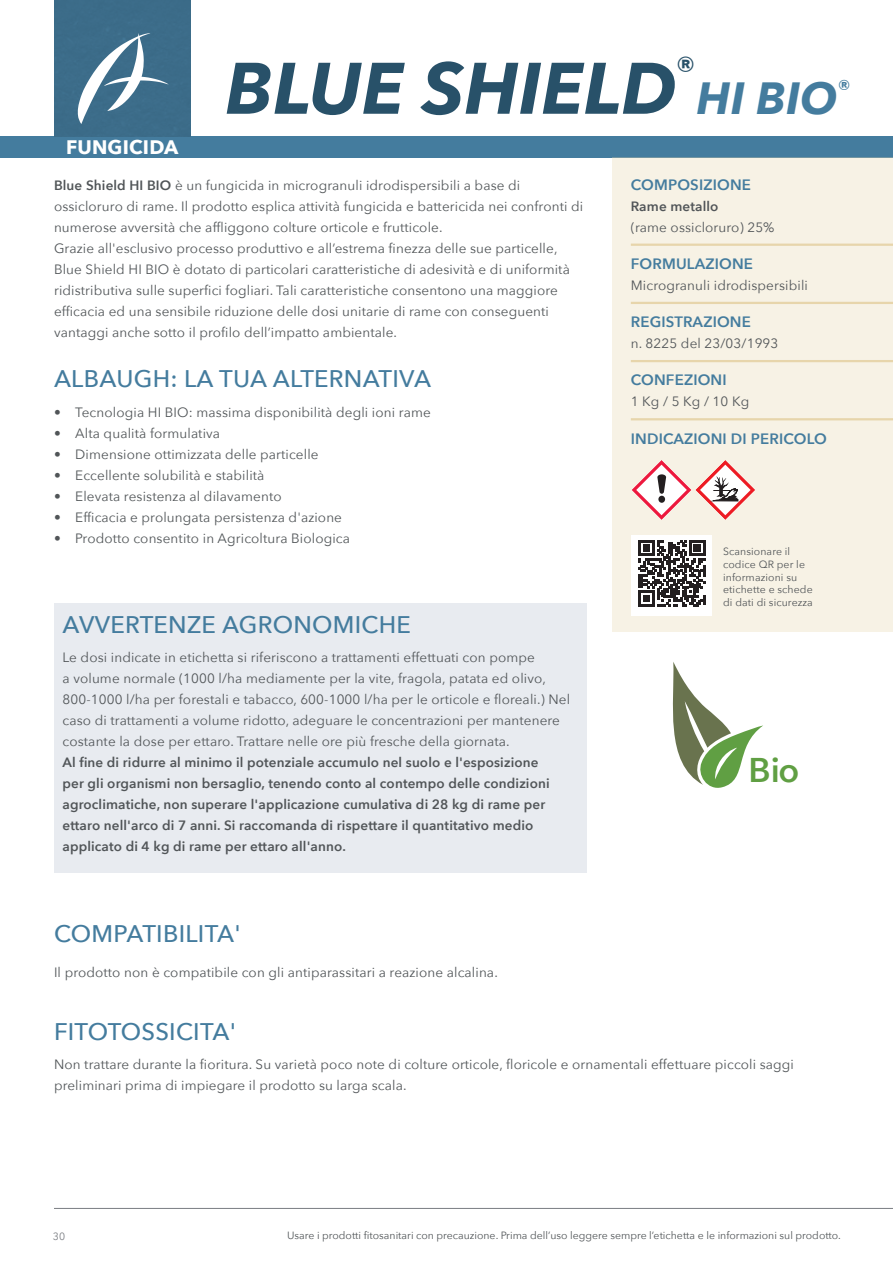
<style>
.page{position:relative;width:893px;height:1263px;background:#fff}
.page>*{position:absolute;margin:0;border:0;box-sizing:border-box;transform-origin:0 0}
.t1{font:italic 700 72px "Avenir Next";color:#285169}
.t2{font:italic 700 45px "Avenir Next";color:#447c9e}
.t3{font:600 34.2px "Avenir Next";color:#609f43}
.t4{font:600 34.05px "Avenir Next";color:#285169}
.t5{font:500 24px "Avenir Next";letter-spacing:.01em;color:#447c9e}
.t6{font:700 19.5px "Avenir Next";letter-spacing:.01em;color:#fff}
.t7{font:600 15px "Avenir Next";letter-spacing:.01em;color:#447c9e}
.t8{font:13.5px/21.1px "Avenir Next";letter-spacing:.01em;color:#515558}
.t9{font:600 13.5px/21px "Avenir Next";letter-spacing:.01em;color:#515558}
.t10{font:10.5px/12.6px "Avenir Next";color:#515558}
.t11{font:10.5px "Avenir Next";color:#7a7d82}
.s1{font-weight:600}
</style>
<div class="page">
<hr style="left:54px;top:1208px;width:839px;height:1px;background:#7a7d82">
<hr style="left:892px;top:0;width:1px;height:136px;background:#447c9e">
<div style="left:0;top:136px;width:893px;height:21px;background:#447c9e"></div>
<div style="left:54px;top:0;width:136px;height:136px;background:#3c6c89"></div>
<svg style="left:78px;top:33px;width:91px;height:91px"></svg>
<div style="left:612px;top:157px;width:281px;height:474px;background:#f7f2e5"></div>
<hr style="left:631px;top:244px;width:262px;height:2px;background:#e7d5ab">
<hr style="left:631px;top:302px;width:262px;height:2px;background:#e7d5ab">
<hr style="left:631px;top:360px;width:262px;height:2px;background:#e7d5ab">
<hr style="left:631px;top:418px;width:262px;height:2px;background:#e7d5ab">
<div style="left:631px;top:535px;width:81px;height:81px;background:#fff"></div>
<svg style="left:638px;top:540px;width:67px;height:67px"></svg>
<div style="left:54px;top:603px;width:533px;height:270px;background:#e8ebf0"></div>
<svg style="left:632px;top:460px;width:123px;height:60px"></svg>
<svg style="left:672px;top:662px;width:91px;height:126px"></svg>
<h3 class="t6" style="left:66px;top:130px;width:114px">FUNGICIDA</h3>
<h1 class="t1" style="left:225px;top:26px;width:453px">BLUE SHIELD</h1>
<h3 class="t4" style="left:675px;top:40px;width:22px">®</h3>
<h2 class="t2" style="left:697px;top:59px;width:156px">HI BIO<sup>®</sup></h2>
<p class="t8" style="left:54px;top:174px;width:531px"><span class="s1">Blue Shield HI BIO</span> è un fungicida in microgranuli idrodispersibili a base di ossicloruro di rame. Il prodotto esplica attività fungicida e battericida nei confronti di numerose avversità che affliggono colture orticole e frutticole.<br>Grazie all'esclusivo processo produttivo e all’estrema finezza delle sue particelle, Blue Shield HI BIO è dotato di particolari caratteristiche di adesività e di uniformità ridistributiva sulle superfici fogliari. Tali caratteristiche consentono una maggiore efficacia ed una sensibile riduzione delle dosi unitarie di rame con conseguenti vantaggi anche sotto il profilo dell’impatto ambientale.</p>
<h3 class="t5" style="left:54px;top:359px;width:379px">ALBAUGH: LA TUA ALTERNATIVA</h3>
<p class="t8" style="left:54px;top:401px;width:378px">• Tecnologia HI BIO: massima disponibilità degli ioni rame</p>
<p class="t8" style="left:54px;top:422px;width:168px">• Alta qualità formulativa</p>
<p class="t8" style="left:54px;top:443px;width:266px">• Dimensione ottimizzata delle particelle</p>
<p class="t8" style="left:54px;top:464px;width:212px">• Eccellente solubilità e stabilità</p>
<p class="t8" style="left:54px;top:485px;width:229px">• Elevata resistenza al dilavamento</p>
<p class="t8" style="left:54px;top:506px;width:290px">• Efficacia e prolungata persistenza d'azione</p>
<p class="t8" style="left:54px;top:527px;width:298px">• Prodotto consentito in Agricoltura Biologica</p>
<h3 class="t5" style="left:63px;top:604px;width:350px">AVVERTENZE AGRONOMICHE</h3>
<p class="t8" style="left:63px;top:647px;width:509px">Le dosi indicate in etichetta si riferiscono a trattamenti effettuati con pompe<br>a volume normale (1000 l/ha mediamente per la vite, fragola, patata ed olivo, 800-1000 l/ha per forestali e tabacco, 600-1000 l/ha per le orticole e floreali.) Nel caso di trattamenti a volume ridotto, adeguare le concentrazioni per mantenere costante la dose per ettaro. Trattare nelle ore più fresche della giornata.</p>
<p class="t9" style="left:63px;top:752px;width:489px">Al fine di ridurre al minimo il potenziale accumulo nel suolo e l'esposizione per gli organismi non bersaglio, tenendo conto al contempo delle condizioni agroclimatiche, non superare l'applicazione cumulativa di 28 kg di rame per ettaro nell'arco di 7 anni. Si raccomanda di rispettare il quantitativo medio applicato di 4 kg di rame per ettaro all'anno.</p>
<h3 class="t5" style="left:54px;top:914px;width:188px">COMPATIBILITA'</h3>
<p class="t8" style="left:54px;top:961px;width:445px">Il prodotto non è compatibile con gli antiparassitari a reazione alcalina.</p>
<p class="t7" style="left:631px;top:172px;width:122px">COMPOSIZIONE</p>
<p class="t9" style="left:631px;top:195px;width:89px">Rame metallo</p>
<p class="t8" style="left:631px;top:216px;width:145px">(rame ossicloruro) 25%</p>
<p class="t7" style="left:631px;top:251px;width:124px">FORMULAZIONE</p>
<p class="t8" style="left:631px;top:274px;width:179px">Microgranuli idrodispersibili</p>
<p class="t7" style="left:631px;top:309px;width:122px">REGISTRAZIONE</p>
<p class="t8" style="left:631px;top:332px;width:149px">n. 8225 del 23/03/1993</p>
<p class="t7" style="left:631px;top:367px;width:97px">CONFEZIONI</p>
<p class="t8" style="left:631px;top:390px;width:120px">1 Kg / 5 Kg / 10 Kg</p>
<p class="t7" style="left:631px;top:426px;width:197px">INDICAZIONI DI PERICOLO</p>
<p class="t10" style="left:723px;top:545px;width:91px">Scansionare il codice QR per le informazioni su etichette e schede di dati di sicurezza</p>
<h3 class="t3" style="left:748px;top:740px;width:52px">Bio</h3>
<h3 class="t5" style="left:54px;top:1011px;width:184px">FITOTOSSICITA'</h3>
<p class="t8" style="left:54px;top:1053px;width:741px">Non trattare durante la fioritura. Su varietà poco note di colture orticole, floricole e ornamentali effettuare piccoli saggi preliminari prima di impiegare il prodotto su larga scala.</p>
<p class="t11" style="left:53px;top:1227px;width:14px">30</p>
<p class="t10" style="left:287px;top:1229px;width:555px">Usare i prodotti fitosanitari con precauzione. Prima dell’uso leggere sempre l’etichetta e le informazioni sul prodotto.</p>
</div>
